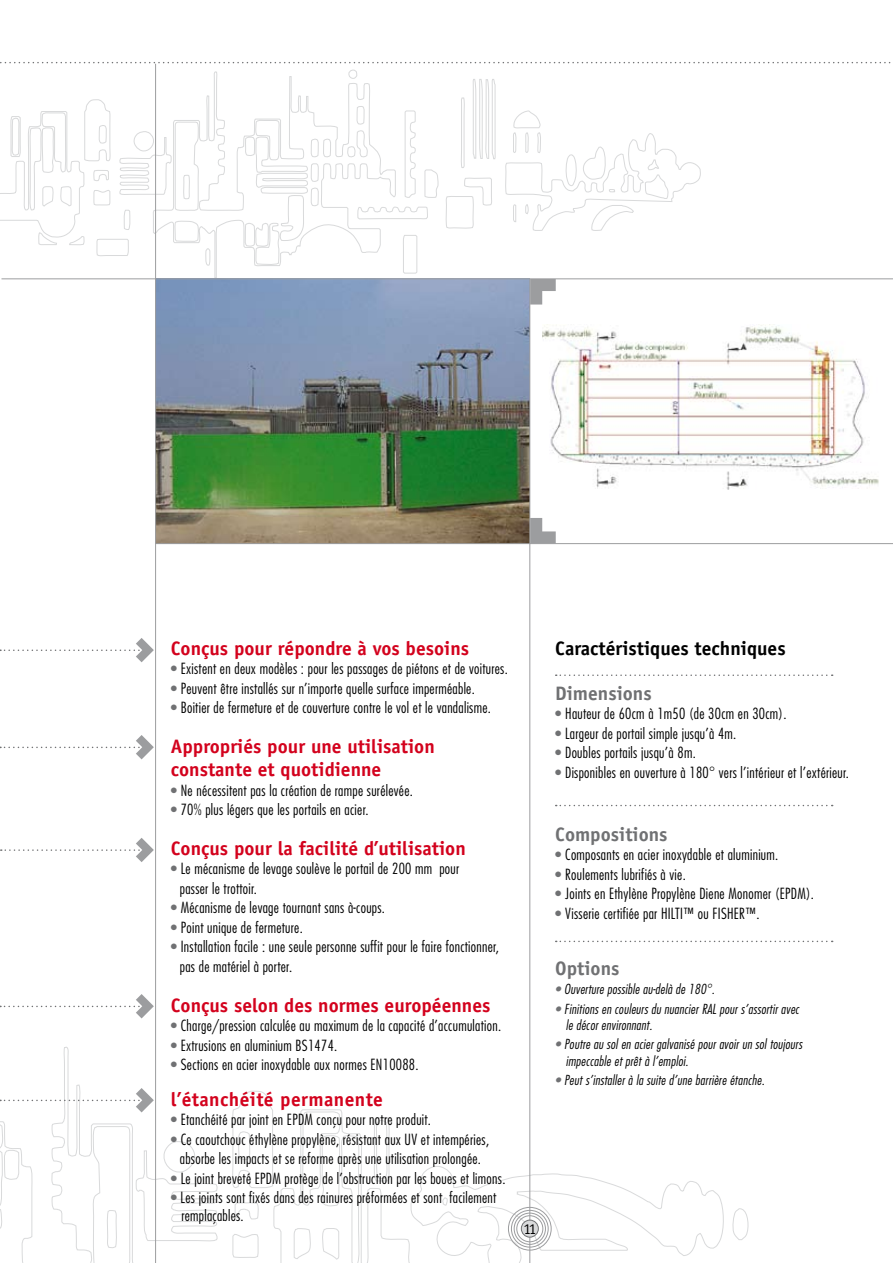
<style>
.page{position:relative;width:893px;height:1263px;background:#fff}
.page>*{position:absolute;margin:0;border:0;box-sizing:border-box;transform-origin:0 0}
.t1{font:700 19.5px/23.4px "Officina Sans";color:#d3021d}
.t2{font:700 19.5px "Officina Sans";color:#707173}
.t3{font:700 19.5px "Officina Sans";color:#000}
.t4{font:700 19.5px "Officina Sans";letter-spacing:.02em;color:#d3021d}
.t5{font:300 condensed 15px/19.5px "Futura";letter-spacing:.02em;color:#000}
.t6{font:15px "Officina Sans";color:#000}
.t7{font:italic 300 condensed 13.5px/16.2px "Futura";letter-spacing:.02em;color:#000}
.s1{color:#707173}
</style>
<div class="page">
<svg style="left:0;top:69px;width:701px;height:210px"></svg>
<svg style="left:0;top:1044px;width:749px;height:219px"></svg>
<img style="left:542px;top:325px;width:337px;height:164px">
<img style="left:156px;top:279px;width:373px;height:264px">
<svg style="left:0;top:638px;width:154px;height:24px"></svg>
<svg style="left:0;top:735px;width:154px;height:24px"></svg>
<svg style="left:1px;top:838px;width:153px;height:24px"></svg>
<svg style="left:0;top:994px;width:154px;height:24px"></svg>
<hr style="left:529px;top:279px;width:1px;height:984px;background:#9c9d9f">
<svg style="left:556px;top:674px;width:277px;height:2px"></svg>
<svg style="left:556px;top:805px;width:277px;height:1px"></svg>
<svg style="left:556px;top:941px;width:277px;height:1px"></svg>
<svg style="left:530px;top:279px;width:26px;height:26px"></svg>
<svg style="left:530px;top:518px;width:26px;height:25px"></svg>
<hr style="left:156px;top:543px;width:737px;height:1px;background:#9c9d9f">
<svg style="left:0;top:62px;width:891px;height:1px"></svg>
<hr style="left:2px;top:278px;width:891px;height:1px;background:#9c9d9f">
<hr style="left:155px;top:64px;width:1px;height:1199px;background:#9c9d9f">
<svg style="left:0;top:1088px;width:154px;height:24px"></svg>
<div style="left:521px;top:1220px;width:17px;height:17px;background:#d9dadb;border-radius:50%"></div>
<div style="left:521px;top:1220px;width:18px;height:17px;border:1px solid #707173;border-radius:50%"></div>
<div style="left:516px;top:1215px;width:27px;height:27px;border:1px solid #9c9d9f;border-radius:50%"></div>
<div style="left:514px;top:1213px;width:32px;height:32px;border:1px solid #9c9d9f;border-radius:50%"></div>
<div style="left:511px;top:1210px;width:37px;height:37px;border:1px solid #9c9d9f;border-radius:50%"></div>
<div style="left:508px;top:1207px;width:43px;height:43px;border:1px solid #9c9d9f;border-radius:50%"></div>
<h1 class="t1" style="left:171px;top:636px;width:300px">Conçus pour répondre à vos besoins</h1>
<p class="t5" style="left:171px;top:659px;width:338px"><span class="s1">•</span> Existent en deux modèles : pour les passages de piétons et de voitures.</p>
<p class="t5" style="left:171px;top:678px;width:306px"><span class="s1">•</span> Peuvent être installés sur n’importe quelle surface imperméable.</p>
<p class="t5" style="left:171px;top:698px;width:322px"><span class="s1">•</span> Boitier de fermeture et de couverture contre le vol et le vandalisme.</p>
<h1 class="t1" style="left:171px;top:734px;width:265px">Appropriés pour une utilisation constante et quotidienne</h1>
<p class="t5" style="left:171px;top:780px;width:244px"><span class="s1">•</span> Ne nécessitent pas la création de rampe surélevée.</p>
<p class="t5" style="left:171px;top:800px;width:199px"><span class="s1">•</span> 70% plus légers que les portails en acier.</p>
<h1 class="t1" style="left:171px;top:836px;width:296px">Conçus pour la facilité d’utilisation</h1>
<p class="t5" style="left:180px;top:859px;width:281px;text-indent:-9px"><span class="s1">•</span> Le mécanisme de levage soulève le portail de 200 mm pour passer le trottoir.</p>
<p class="t5" style="left:171px;top:898px;width:216px"><span class="s1">•</span> Mécanisme de levage tournant sans à-coups.</p>
<p class="t5" style="left:171px;top:917px;width:133px"><span class="s1">•</span> Point unique de fermeture.</p>
<p class="t5" style="left:180px;top:937px;width:321px;text-indent:-9px"><span class="s1">•</span> Installation facile : une seule personne suffit pour le faire fonctionner, pas de matériel à porter.</p>
<h1 class="t1" style="left:171px;top:993px;width:321px">Conçus selon des normes européennes</h1>
<p class="t5" style="left:171px;top:1016px;width:332px"><span class="s1">•</span> Charge/pression calculée au maximum de la capacité d’accumulation.</p>
<p class="t5" style="left:171px;top:1035px;width:168px"><span class="s1">•</span> Extrusions en aluminium BS1474.</p>
<p class="t5" style="left:171px;top:1055px;width:249px"><span class="s1">•</span> Sections en acier inoxydable aux normes EN10088.</p>
<h1 class="t4" style="left:171px;top:1087px;width:214px">l’étanchéité permanente</h1>
<p class="t5" style="left:171px;top:1110px;width:262px"><span class="s1">•</span> Etanchéité par joint en EPDM conçu pour notre produit.</p>
<p class="t5" style="left:171px;top:1129px;width:320px;text-align:center"><span class="s1">•</span> Ce caoutchouc éthylène propylène, résistant aux UV et intempéries, absorbe les impacts et se reforme après une utilisation prolongée.</p>
<p class="t5" style="left:171px;top:1168px;width:336px"><span class="s1">•</span> Le joint breveté EPDM protège de l’obstruction par les boues et limons.</p>
<p class="t5" style="left:181px;top:1189px;width:317px;line-height:18px;text-indent:-10px"><span class="s1">•</span> Les joints sont fixés dans des rainures préformées et sont facilement remplaçables.</p>
<p class="t6" style="left:523px;top:1220px;width:14px">11</p>
<h1 class="t3" style="left:555px;top:636px;width:232px">Caractéristiques techniques</h1>
<h1 class="t2" style="left:555px;top:681px;width:98px">Dimensions</h1>
<p class="t5" style="left:555px;top:704px;width:233px"><span class="s1">•</span> Hauteur de 60cm à 1m50 (de 30cm en 30cm).</p>
<p class="t5" style="left:555px;top:723px;width:183px"><span class="s1">•</span> Largeur de portail simple jusqu’à 4m.</p>
<p class="t5" style="left:555px;top:743px;width:142px"><span class="s1">•</span> Doubles portails jusqu’à 8m.</p>
<p class="t5" style="left:555px;top:762px;width:295px"><span class="s1">•</span> Disponibles en ouverture à 180° vers l’intérieur et l’extérieur.</p>
<h1 class="t2" style="left:555px;top:822px;width:114px">Compositions</h1>
<p class="t5" style="left:555px;top:845px;width:225px"><span class="s1">•</span> Composants en acier inoxydable et aluminium.</p>
<p class="t5" style="left:555px;top:864px;width:132px"><span class="s1">•</span> Roulements lubrifiés à vie.</p>
<p class="t5" style="left:555px;top:884px;width:260px"><span class="s1">•</span> Joints en Ethylène Propylène Diene Monomer (EPDM).</p>
<p class="t5" style="left:555px;top:903px;width:206px"><span class="s1">•</span> Visserie certifiée par HILTI™ ou FISHER™.</p>
<h1 class="t2" style="left:555px;top:956px;width:66px">Options</h1>
<p class="t7" style="left:555px;top:981px;width:161px"><span class="s1">•</span> Ouverture possible au-delà de 180°.</p>
<p class="t7" style="left:566px;top:1000px;width:235px;text-indent:-11px"><span class="s1">•</span> Finitions en couleurs du nuancier RAL pour s’assortir avec le décor environnant.</p>
<p class="t7" style="left:566px;top:1036px;width:238px;text-indent:-11px"><span class="s1">•</span> Poutre au sol en acier galvanisé pour avoir un sol toujours impeccable et prêt à l’emploi.</p>
<p class="t7" style="left:555px;top:1072px;width:211px"><span class="s1">•</span> Peut s’installer à la suite d’une barrière étanche.</p>
</div>
